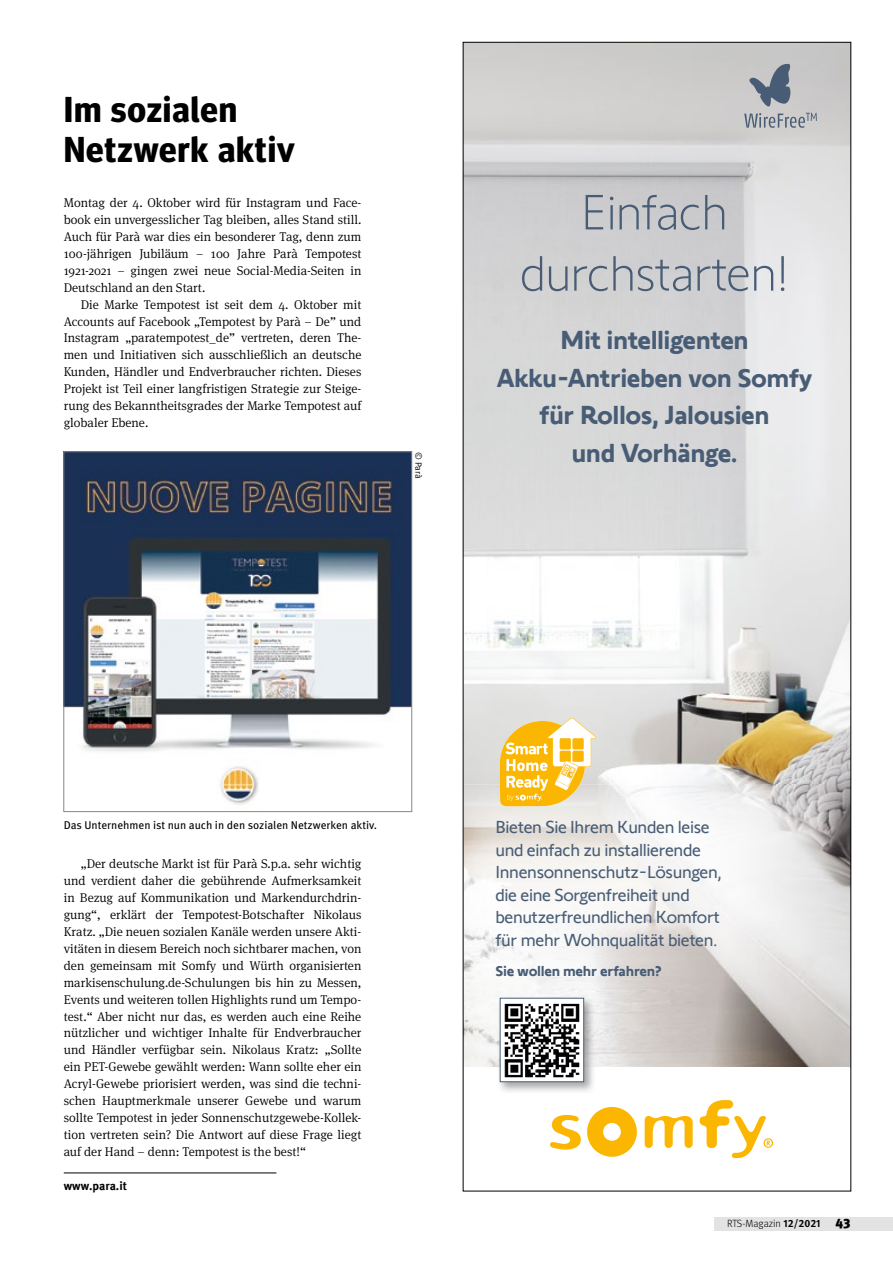
<style>
.page{position:relative;width:893px;height:1263px;background:#fff}
.page>*{position:absolute;margin:0;border:0;box-sizing:border-box;transform-origin:0 0}
.t1{font:300 51px/61.2px "Somfy Sans";letter-spacing:-.02em;color:#485d75;text-align:center}
.t2{font:700 36px/40.5px "Meta Headline Pro";letter-spacing:.025em;color:#000}
.t3{font:700 27px/37.5px "Somfy Sans";letter-spacing:-.02em;color:#485d75;text-align:center}
.t4{font:18px/22.5px "Somfy Sans";letter-spacing:-.02em;color:#485d75}
.t5{font:700 15px "Somfy Sans";letter-spacing:-.02em;color:#485d75}
.t6{font:300 12.75px/17px "Meta Serif Pro";color:#000;text-align:justify}
.t7{font:700 12px "Meta Pro";color:#000}
.t8{font:11.25px "Meta Pro";color:#000}
.t9{font:300 10.5px "Meta Pro";letter-spacing:-.01em;color:#000}
.t10{font:9px "Meta Pro Norm";color:#000}
.s1{font-weight:700}
.s2{font-weight:900;font-size:13.5px}
</style>
<div class="page">
<div style="left:714px;top:1217px;width:179px;height:13px;background:#e3e3e3"></div>
<hr style="left:64px;top:1173px;width:212px;height:1px;background:#000">
<img style="left:65px;top:453px;width:345px;height:352px">
<div style="left:63px;top:451px;width:349px;height:361px;border:1px solid #878787"></div>
<svg style="left:462px;top:42px;width:390px;height:1150px"></svg>
<h2 class="t2" style="left:64px;top:87px;width:232px">Im sozialen<br>Netzwerk aktiv</h2>
<p class="t6" style="left:64px;top:193px;width:299px">Montag der 4. Oktober wird für Instagram und Face&shy;book ein unvergesslicher Tag bleiben, alles Stand still.<br>Auch für Parà war dies ein besonderer Tag, denn zum 100-jährigen Jubiläum – 100 Jahre Parà Tempotest 1921-2021 – gingen zwei neue Social-Media-Seiten in Deutschland an den Start.</p>
<p class="t6" style="left:64px;top:295px;width:299px;text-indent:17px">Die Marke Tempotest ist seit dem 4. Oktober mit Accounts auf Facebook „Tempotest by Parà – De” und Instagram „paratempotest_de” vertreten, deren The&shy;men und Initiativen sich ausschließlich an deutsche Kunden, Händler und Endverbraucher richten. Dieses Projekt ist Teil einer langfristigen Strategie zur Steige&shy;rung des Bekanntheitsgrades der Marke Tempotest auf globaler Ebene.</p>
<p class="t10" style="left:425px;top:452px;width:29px;rotate:90deg">© Parà</p>
<h1 class="t1" style="left:520px;top:177px;width:270px">Einfach durchstarten!</h1>
<h3 class="t3" style="left:497px;top:318px;width:317px">Mit intelligenten<br>Akku-Antrieben von Somfy für Rollos, Jalousien<br>und Vorhänge.</h3>
<p class="t8" style="left:64px;top:816px;width:315px">Das Unternehmen ist nun auch in den sozialen Netzwerken aktiv.</p>
<p class="t6" style="left:64px;top:854px;width:299px;text-indent:17px">„Der deutsche Markt ist für Parà S.p.a. sehr wichtig und verdient daher die gebührende Aufmerksamkeit in Bezug auf Kommunikation und Markendurchdrin&shy;gung“, erklärt der Tempotest-Botschafter Nikolaus Kratz. „Die neuen sozialen Kanäle werden unsere Akti&shy;vitäten in diesem Bereich noch sichtbarer machen, von den gemeinsam mit Somfy und Würth organisierten markisenschulung.de-Schulungen bis hin zu Messen, Events und weiteren tollen Highlights rund um Tempo&shy;test.“ Aber nicht nur das, es werden auch eine Reihe nützlicher und wichtiger Inhalte für Endverbraucher und Händler verfügbar sein. Nikolaus Kratz: „Sollte ein PET-Gewebe gewählt werden: Wann sollte eher ein Acryl-Gewebe priorisiert werden, was sind die techni&shy;schen Hauptmerkmale unserer Gewebe und warum sollte Tempotest in jeder Sonnenschutzgewebe-Kollek&shy;tion vertreten sein? Die Antwort auf diese Frage liegt auf der Hand – denn: Tempotest is the best!“</p>
<p class="t7" style="left:64px;top:1176px;width:65px">www.para.it</p>
<h3 class="t4" style="left:495px;top:814px;width:228px">Bieten Sie Ihrem Kunden leise und einfach zu installierende<br>Innensonnenschutz-Lösungen, die eine Sorgenfreiheit und benutzerfreundlichen Komfort für mehr Wohnqualität bieten.</h3>
<p class="t5" style="left:495px;top:959px;width:168px">Sie wollen mehr erfahren?</p>
<p class="t9" style="left:727px;top:1215px;width:125px">RTS-Magazin <span class="s1">12/2021</span> <span class="s2">43</span></p>
</div>
